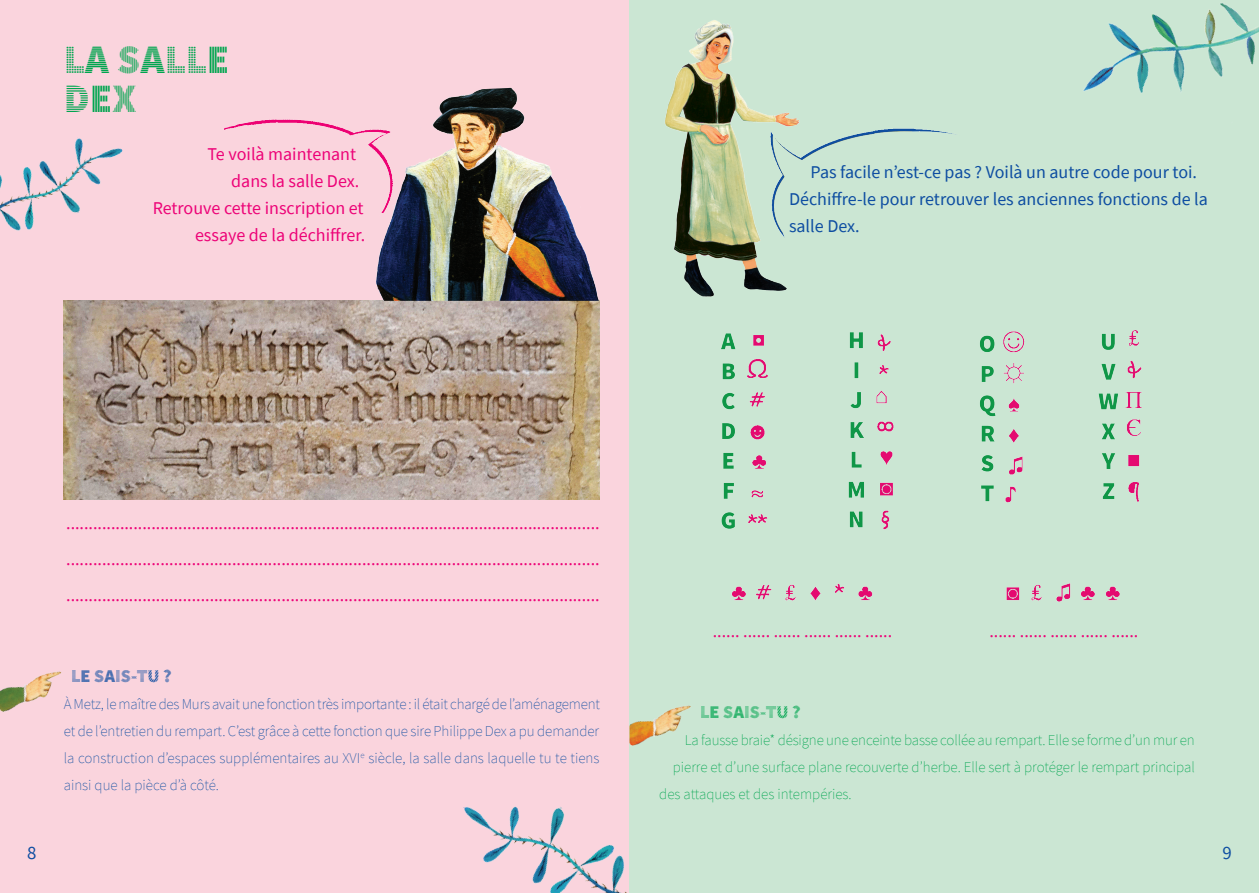
<style>
.page{position:relative;width:1259px;height:893px;background:#fff}
.page>*{position:absolute;margin:0;border:0;box-sizing:border-box;transform-origin:0 0}
.t1{font:40.5px/39px "Source Sans Pro DISPLAY";color:#00a54f}
.t2{font:18.75px "Source Sans Pro";color:#0d4da1}
.t3{font:18px/36px "Source Sans Pro";color:#ed0277;text-align:justify}
.t4{font:18px/27px "Source Sans Pro";color:#0d4da1}
.t5{font:18px "Source Sans Pro DISPLAY";color:#00a54f}
.t6{font:18px "Source Sans Pro DISPLAY";color:#0d4da1}
.t7{font:200 15px/27px "Source Sans Pro";letter-spacing:.005em;color:#0d4da1;text-align:justify}
.t8{font:200 15px "Source Sans Pro";letter-spacing:-.01em;color:#00a54f}
</style>
<div class="page">
<div style="left:0;top:0;width:629px;height:893px;background:#fad4dd"></div>
<div style="left:629px;top:0;width:630px;height:893px;background:#cbe6d3"></div>
<img style="left:64px;top:301px;width:536px;height:198px">
<img style="left:721px;top:330px;width:421px;height:272px">
<img style="left:0;top:137px;width:123px;height:94px">
<img style="left:463px;top:806px;width:164px;height:87px">
<img style="left:1083px;top:3px;width:176px;height:90px">
<img style="left:367px;top:87px;width:233px;height:214px">
<img style="left:665px;top:20px;width:135px;height:277px">
<img style="left:629px;top:705px;width:62px;height:41px">
<img style="left:0;top:671px;width:61px;height:41px">
<img style="left:706px;top:124px;width:250px;height:117px">
<img style="left:225px;top:103px;width:167px;height:109px">
<h1 class="t1" style="left:64px;top:41px;width:77px">LASALLE<br>DEX</h1>
<p class="t3" style="left:207px;top:135px;width:150px">Te voilà maintenant</p>
<p class="t3" style="left:231px;top:162px;width:129px">dans la salle Dex.</p>
<p class="t3" style="left:153px;top:189px;width:212px">Retrouve cette inscription et</p>
<p class="t3" style="left:195px;top:216px;width:172px">essaye de la déchiffrer.</p>
<p class="t4" style="left:789px;top:158px;width:420px;text-indent:22px">Pas facile n’est-ce pas ? Voilà un autre code pour toi.<br>Déchiffre-le pour retrouver les anciennes fonctions de la salle Dex.</p>
<p class="t3" style="left:66px;top:504px;width:535px">....................................................................................................................... ....................................................................................................................... .......................................................................................................................</p>
<p class="t6" style="left:71px;top:666px;width:102px">LE SAIS-TU ?</p>
<p class="t7" style="left:64px;top:690px;width:538px">À Metz, le maître des Murs avait une fonction très importante : il était chargé de l’aménagement et de l’entretien du rempart. C’est grâce à cette fonction que sire Philippe Dex a pu demander la construction d’espaces supplémentaires au XVI<sup>e</sup> siècle, la salle dans laquelle tu te tiens ainsi que la pièce d’à côté.</p>
<p class="t3" style="left:713px;top:612px;width:181px">...... ...... ...... ...... ...... ......</p>
<p class="t3" style="left:989px;top:612px;width:150px">...... ...... ...... ...... ......</p>
<p class="t5" style="left:700px;top:702px;width:102px">LE SAIS-TU ?</p>
<p class="t8" style="left:685px;top:730px;width:511px">La fausse braie* désigne une enceinte basse collée au rempart. Elle se forme d’un mur en</p>
<p class="t8" style="left:673px;top:757px;width:523px">pierre et d’une surface plane recouverte d’herbe. Elle sert à protéger le rempart principal</p>
<p class="t8" style="left:659px;top:784px;width:194px">des attaques et des intempéries.</p>
<p class="t2" style="left:27px;top:841px;width:11px">8</p>
<p class="t2" style="left:1222px;top:841px;width:11px">9</p>
</div>
